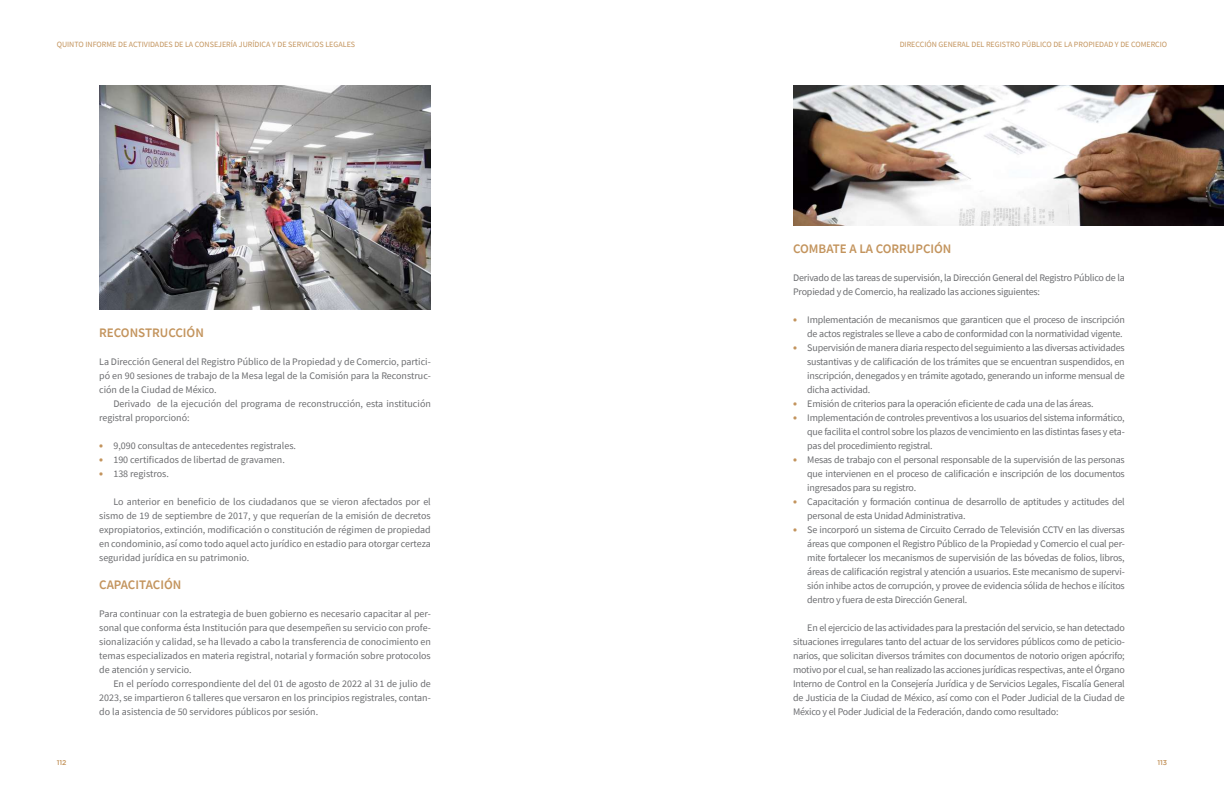
<style>
.page{position:relative;width:1224px;height:792px;background:#fff}
.page>*{position:absolute;margin:0;border:0;box-sizing:border-box;transform-origin:0 0}
.t1{font:600 13px "Source Sans Pro";color:#c3945d}
.t2{font:10px/14px "Source Sans Pro";letter-spacing:-.02em;color:#6c6d70;text-align:justify}
.t3{font:10px/14px "Source Sans Pro";color:#6c6d70}
.t4{font:8px "Source Sans Pro";color:#c3945d}
.t5{font:500 7px "Gotham";color:#c3945d}
.s1{font-weight:700;font-size:11.5px;color:#c3945d}
</style>
<div class="page">
<img style="left:99px;top:85px;width:332px;height:224px">
<img style="left:793px;top:85px;width:431px;height:140px">
<p class="t4" style="left:57px;top:39px;width:300px">QUINTO INFORME DE ACTIVIDADES DE LA CONSEJERÍA JURÍDICA Y DE SERVICIOS LEGALES</p>
<p class="t4" style="left:900px;top:39px;width:30px">DIRECCIÓN</p>
<p class="t4" style="left:939px;top:39px;width:11px">GENER</p>
<p class="t4" style="left:962px;top:39px;width:207px">AL DEL REGISTRO PÚBLICO DE LA PROPIEDAD Y DE COMERCIO</p>
<h1 class="t1" style="left:99px;top:324px;width:106px">RECONSTRUCCIÓN</h1>
<p class="t2" style="left:99px;top:355px;width:333px">La Dirección General del Registro Público de la Propiedad y de Comercio, partici&shy;pó en 90 sesiones de trabajo de la Mesa legal de la Comisión para la Reconstruc&shy;ción de la Ciudad de México.</p>
<p class="t3" style="left:99px;top:397px;width:333px;text-indent:14px">Derivado de la ejecución del programa de reconstrucción, esta institución registral proporcionó:</p>
<p class="t3" style="left:99px;top:439px;width:198px"><span class="s1">•</span> 9,090 consultas de antecedentes registrales.</p>
<p class="t3" style="left:99px;top:453px;width:187px"><span class="s1">•</span> 190 certificados de libertad de gravamen.</p>
<p class="t2" style="left:99px;top:467px;width:71px"><span class="s1">•</span> 138 registros.</p>
<p class="t2" style="left:99px;top:495px;width:333px;text-indent:14px">Lo anterior en beneficio de los ciudadanos que se vieron afectados por el sismo de 19 de septiembre de 2017, y que requerían de la emisión de decretos expropiatorios, extinción, modificación o constitución de régimen de propiedad en condominio, así como todo aquel acto jurídico en estadio para otorgar certeza seguridad jurídica en su patrimonio.</p>
<h1 class="t1" style="left:99px;top:576px;width:84px">CAPACITACIÓN</h1>
<p class="t2" style="left:99px;top:607px;width:333px">Para continuar con la estrategia de buen gobierno es necesario capacitar al per&shy;sonal que conforma ésta I nstitución para que desempeñen su servicio con profe&shy;sionalización y calidad, se ha llevado a cabo la transferencia de conocimiento en temas especializados en materia registral, notarial y formación sobre protocolos de atención y servicio.</p>
<p class="t2" style="left:99px;top:677px;width:333px;text-indent:14px">En el período correspondiente del del 01 de agosto de 2022 al 31 de julio de 2023, se impartieron 6 talleres que versaron en los principios registrales, contan&shy;do la asistencia de 50 servidores públicos por sesión.</p>
<h1 class="t1" style="left:793px;top:240px;width:160px">COMBATE A LA CORRUPCIÓN</h1>
<p class="t2" style="left:793px;top:271px;width:333px">Derivado de las tareas de supervisión, la Dirección General del Registro Público de la<br>Propiedad y de Comercio, ha realizado las acciones siguientes:</p>
<p class="t2" style="left:793px;top:313px;width:333px;text-align:right"><span class="s1">•</span> I mplementación de mecanismos que garanticen que el proceso de inscripción de actos registrales se lleve a cabo de conformidad con la normatividad vigente.</p>
<p class="t2" style="left:807px;top:341px;width:319px;text-indent:-14px"><span class="s1">•</span> Supervisión de manera diaria respecto del seguimiento a las diversas actividades sustantivas y de calificación de los trámites que se encuentran suspendidos, en inscripción, denegados y en trámite agotado, generando un informe mensual de dicha actividad.</p>
<p class="t2" style="left:793px;top:397px;width:302px"><span class="s1">•</span> Emisión de criterios para la operación eficiente de cada una de las áreas.</p>
<p class="t2" style="left:807px;top:411px;width:319px;text-indent:-14px"><span class="s1">•</span> I mplementación de controles preventivos a los usuarios del sistema informático, que facilita el control sobre los plazos de vencimiento en las distintas fases y eta&shy;pas del procedimiento registral.</p>
<p class="t2" style="left:807px;top:453px;width:319px;text-indent:-14px"><span class="s1">•</span> Mesas de trabajo con el personal responsable de la supervisión de las personas que intervienen en el proceso de calificación e inscripción de los documentos ingresados para su registro.</p>
<p class="t2" style="left:807px;top:495px;width:319px;text-indent:-14px"><span class="s1">•</span> Capacitación y formación continua de desarrollo de aptitudes y actitudes del personal de esta Unidad Administrativa.</p>
<p class="t2" style="left:807px;top:523px;width:319px;text-indent:-14px"><span class="s1">•</span> Se incorporó un sistema de Circuito Cerrado de Televisión CCTV en las diversas áreas que componen el Registro Público de la Propiedad y Comercio el cual per&shy;mite fortalecer los mecanismos de supervisión de las bóvedas de folios, libros, áreas de calificación registral y atención a usuarios. Este mecanismo de supervi&shy;sión inhibe actos de corrupción, y provee de evidencia sólida de hechos e ilícitos dentro y fuera de esta Dirección General.</p>
<p class="t2" style="left:793px;top:621px;width:333px;text-indent:14px">En el ejercicio de las actividades para la prestación del servicio, se han detectado situaciones irregulares tanto del actuar de los servidores públicos como de peticio&shy;narios, que solicitan diversos trámites con documentos de notorio origen apócrifo; motivo por el cual, se han realizado las acciones jurídicas respectivas, ante el Órgano I nterno de Control en la Consejería Jurídica y de Servicios Legales, Fiscalía General de Justicia de la Ciudad de México, así como con el Poder Judicial de la Ciudad de México y el Poder Judicial de la Federación, dando como resultado:</p>
<p class="t5" style="left:57px;top:759px;width:11px">112</p>
<p class="t5" style="left:1157px;top:759px;width:11px">113</p>
</div>
